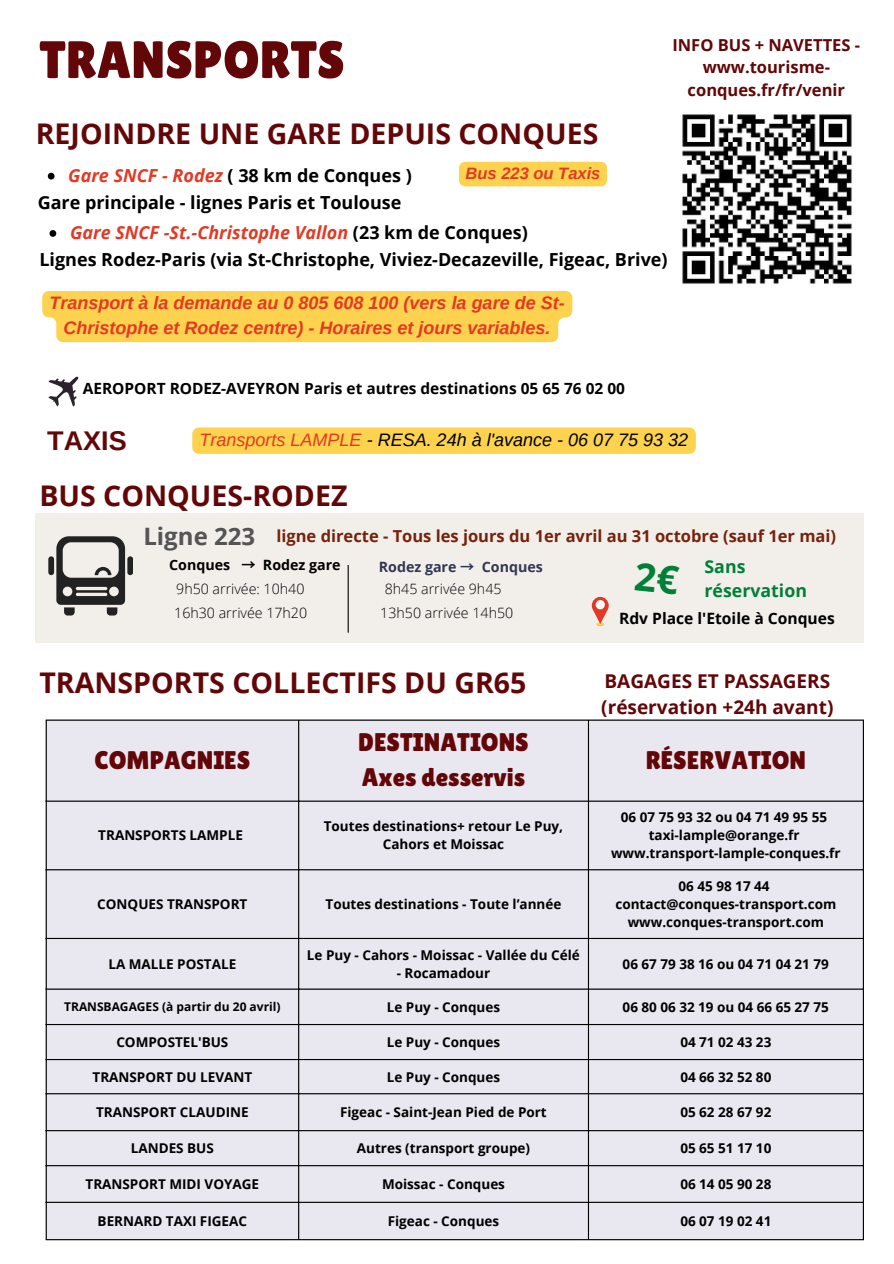
<style>
.page{position:relative;width:894px;height:1264px;background:#fff}
.page>*{position:absolute;margin:0;border:0;box-sizing:border-box;transform-origin:0 0}
.t1{font:52.5px "Lilita One";color:#620607}
.t2{font:700 28.5px "Open Sans";color:#620607}
.t3{font:700 27px "Arimo";color:#620607}
.t4{font:25.5px "Lilita One";color:#620607}
.t5{font:700 24px "Open Sans";color:#545454}
.t6{font:700 19.05px/25.8px "Open Sans";color:#620607}
.t7{font:700 18px "Open Sans";color:#000}
.t8{font:italic 700 18px/24.8px "Arimo";color:#e33924;text-align:center}
.t9{font:italic 18px "Arimo";color:#000}
.t10{font:italic 700 18px "Open Sans";color:#e33924}
.t11{font:700 17.7px/23.7px "Open Sans";color:#008037}
.t12{font:700 16.5px "Open Sans";color:#76220b}
.t13{font:700 16.5px/22.5px "Open Sans";color:#620607;text-align:center}
.t14{font:italic 700 16.5px "Arimo";color:#e33924}
.t15{font:700 15.6px "Open Sans";color:#000}
.t16{font:700 15.45px "Open Sans";color:#000}
.t17{font:300 14.25px "Open Sans";color:#000}
.t18{font:700 14.25px "Open Sans";color:#000}
.t19{font:700 14.25px "Open Sans";color:#323653}
.t20{font:700 13.5px/18px "Open Sans";color:#000;text-align:center}
.t21{font:700 12px "Open Sans";color:#000}
.s1{font-style:italic;color:#e33924}
.s2{font-style:normal;color:#000}
.s3{color:#e33924}
.s4{font-family:"Noto Sans CJ Ksc"}
</style>
<div class="page">
<div style="left:47px;top:720px;width:815px;height:519px;background:#e9e7f0"></div>
<hr style="left:46px;top:720px;width:1px;height:519px;background:#000">
<hr style="left:298px;top:720px;width:1px;height:519px;background:#000">
<hr style="left:587px;top:720px;width:2px;height:519px;background:#000">
<hr style="left:862px;top:720px;width:1px;height:519px;background:#000">
<hr style="left:46px;top:719px;width:817px;height:1px;background:#000">
<hr style="left:46px;top:800px;width:817px;height:1px;background:#000">
<hr style="left:46px;top:869px;width:817px;height:1px;background:#000">
<hr style="left:46px;top:937px;width:817px;height:2px;background:#000">
<hr style="left:46px;top:988px;width:817px;height:1px;background:#000">
<hr style="left:46px;top:1023px;width:817px;height:2px;background:#000">
<hr style="left:46px;top:1058px;width:817px;height:2px;background:#000">
<hr style="left:46px;top:1093px;width:817px;height:1px;background:#000">
<hr style="left:46px;top:1130px;width:817px;height:1px;background:#000">
<hr style="left:46px;top:1165px;width:817px;height:1px;background:#000">
<hr style="left:46px;top:1201px;width:817px;height:1px;background:#000">
<hr style="left:46px;top:1239px;width:817px;height:1px;background:#000">
<img style="left:682px;top:114px;width:170px;height:170px">
<svg style="left:48px;top:376px;width:31px;height:30px"></svg>
<div style="left:36px;top:513px;width:827px;height:130px;background:#f2efeb"></div>
<svg style="left:56px;top:536px;width:69px;height:79px"></svg>
<div style="left:48px;top:556px;width:6px;height:19px;background:#222;border-radius:3px"></div>
<div style="left:127px;top:556px;width:6px;height:19px;background:#222;border-radius:3px"></div>
<hr style="left:347px;top:565px;width:1px;height:67px;background:#000">
<svg style="left:591px;top:597px;width:17px;height:29px"></svg>
<div style="left:595px;top:600px;width:9px;height:9px;background:#fff;border-radius:50%"></div>
<svg style="left:192px;top:427px;width:503px;height:27px;background:#fcd353"></svg>
<svg style="left:49px;top:230px;width:7px;height:7px"></svg>
<div style="left:459px;top:162px;width:148px;height:24px;background:#fcd24f;border-radius:6px"></div>
<svg style="left:48px;top:173px;width:7px;height:6px"></svg>
<div style="left:42px;top:291px;width:530px;height:51px;background:#fcd24f"></div>
<p class="t1" style="left:39px;top:30px;width:307px">TRANSPORTS</p>
<p class="t13" style="left:672px;top:33px;width:189px">INFO BUS + NAVETTES - www.tourisme&shy;conques.fr/fr/venir</p>
<p class="t2" style="left:36px;top:114px;width:564px">REJOINDRE UNE GARE DEPUIS CONQUES</p>
<p class="t7" style="left:68px;top:162px;width:345px"><span class="s1">Gare SNCF - Rodez</span> ( 38 km de Conques )</p>
<p class="t14" style="left:465px;top:164px;width:136px">Bus 223 ou Taxis</p>
<p class="t7" style="left:38px;top:189px;width:365px">Gare principale - lignes Paris et Toulouse</p>
<p class="t10" style="left:70px;top:220px;width:459px">Gare SNCF -St.-Christophe Vallon <span class="s2">(23 km de Conques)</span></p>
<p class="t7" style="left:39px;top:247px;width:629px">Lignes Rodez-Paris (via St-Christophe, Viviez-Decazeville, Figeac, Brive)</p>
<p class="t8" style="left:49px;top:290px;width:516px">Transport à la demande au 0 805 608 100 (vers la gare de St-<br>Christophe et Rodez centre) - Horaires et jours variables.</p>
<p class="t16" style="left:83px;top:377px;width:543px">AEROPORT RODEZ-AVEYRON Paris et autres destinations 05 65 76 02 00</p>
<p class="t3" style="left:47px;top:425px;width:81px">TAXIS</p>
<p class="t9" style="left:199px;top:429px;width:490px"><span class="s3">Transports LAMPLE</span> - RESA. 24h à l'avance - 06 07 75 93 32</p>
<p class="t2" style="left:39px;top:475px;width:309px">BUS CONQUES-RODEZ</p>
<p class="t5" style="left:143px;top:520px;width:113px">Ligne 223</p>
<p class="t12" style="left:276px;top:524px;width:561px">ligne directe - Tous les jours du 1er avril au 31 octobre (sauf 1er mai)</p>
<p class="t19" style="left:379px;top:557px;width:165px">Rodez gare <span class="s4">→</span> Conques</p>
<p class="t17" style="left:176px;top:578px;width:130px">9h50 arrivée: 10h40</p>
<p class="t17" style="left:174px;top:602px;width:134px">16h30 arrivée 17h20</p>
<p class="t18" style="left:169px;top:555px;width:173px">Conques <span class="s4">→</span> Rodez gare</p>
<p class="t11" style="left:704px;top:554px;width:104px">Sans réservation</p>
<p class="t17" style="left:384px;top:578px;width:118px">8h45 arrivée 9h45</p>
<p class="t17" style="left:380px;top:602px;width:134px">13h50 arrivée 14h50</p>
<p class="t15" style="left:619px;top:607px;width:217px">Rdv Place l'Etoile à Conques</p>
<p class="t2" style="left:39px;top:662px;width:488px">TRANSPORTS COLLECTIFS DU GR65</p>
<p class="t6" style="left:601px;top:668px;width:234px">BAGAGES ET PASSAGERS (réservation +24h avant)</p>
<h1 class="t4" style="left:94px;top:745px;width:157px">COMPAGNIES</h1>
<p class="t4" style="left:358px;top:727px;width:172px">DESTINATIONS</p>
<p class="t4" style="left:361px;top:762px;width:165px">Axes desservis</p>
<p class="t20" style="left:98px;top:826px;width:146px">TRANSPORTS LAMPLE</p>
<h5 class="t20" style="left:324px;top:817px;width:241px">Toutes destinations+ retour Le Puy,<br>Cahors et Moissac</h5>
<h5 class="t20" style="left:97px;top:894px;width:152px">CONQUES TRANSPORT</h5>
<p class="t20" style="left:325px;top:894px;width:237px">Toutes destinations - Toute l’année</p>
<h6 class="t20" style="left:108px;top:954px;width:129px">LA MALLE POSTALE</h6>
<h3 class="t20" style="left:307px;top:945px;width:274px">Le Puy - Cahors - Moissac - Vallée du Célé</h3>
<h3 class="t20" style="left:396px;top:963px;width:95px">- Rocamadour</h3>
<h3 class="t4" style="left:645px;top:745px;width:162px">RÉSERVATION</h3>
<p class="t20" style="left:620px;top:808px;width:208px">06 07 75 93 32 ou 04 71 49 95 55</p>
<p class="t20" style="left:648px;top:826px;width:152px">taxi-lample@orange.fr</p>
<p class="t20" style="left:611px;top:844px;width:231px">www.transport-lample-conques.fr</p>
<p class="t20" style="left:678px;top:876px;width:92px">06 45 98 17 44</p>
<h3 class="t20" style="left:615px;top:894px;width:222px">contact@conques-transport.com www.conques-transport.com</h3>
<h4 class="t20" style="left:622px;top:954px;width:208px">06 67 79 38 16 ou 04 71 04 21 79</h4>
<p class="t21" style="left:64px;top:998px;width:218px">TRANSBAGAGES (à partir du 20 avril)</p>
<p class="t20" style="left:386px;top:998px;width:115px">Le Puy - Conques</p>
<h2 class="t20" style="left:622px;top:998px;width:208px">06 80 06 32 19 ou 04 66 65 27 75</h2>
<h5 class="t20" style="left:116px;top:1032px;width:113px">COMPOSTEL'BUS</h5>
<p class="t20" style="left:386px;top:1032px;width:115px">Le Puy - Conques</p>
<p class="t20" style="left:680px;top:1032px;width:92px">04 71 02 43 23</p>
<p class="t20" style="left:92px;top:1067px;width:161px">TRANSPORT DU LEVANT</p>
<p class="t20" style="left:386px;top:1067px;width:115px">Le Puy - Conques</p>
<p class="t20" style="left:680px;top:1067px;width:92px">04 66 32 52 80</p>
<p class="t20" style="left:96px;top:1102px;width:154px">TRANSPORT CLAUDINE</p>
<p class="t20" style="left:340px;top:1102px;width:208px">Figeac - Saint-Jean Pied de Port</p>
<p class="t20" style="left:680px;top:1102px;width:92px">05 62 28 67 92</p>
<p class="t20" style="left:131px;top:1138px;width:85px">LANDES BUS</p>
<h3 class="t20" style="left:357px;top:1138px;width:175px">Autres (transport groupe)</h3>
<h5 class="t20" style="left:680px;top:1138px;width:92px">05 65 51 17 10</h5>
<p class="t20" style="left:85px;top:1174px;width:175px">TRANSPORT MIDI VOYAGE</p>
<p class="t20" style="left:382px;top:1174px;width:124px">Moissac - Conques</p>
<p class="t20" style="left:680px;top:1174px;width:92px">06 14 05 90 28</p>
<p class="t20" style="left:98px;top:1211px;width:151px">BERNARD TAXI FIGEAC</p>
<p class="t20" style="left:387px;top:1211px;width:113px">Figeac - Conques</p>
<p class="t20" style="left:680px;top:1211px;width:92px">06 07 19 02 41</p>
</div>
